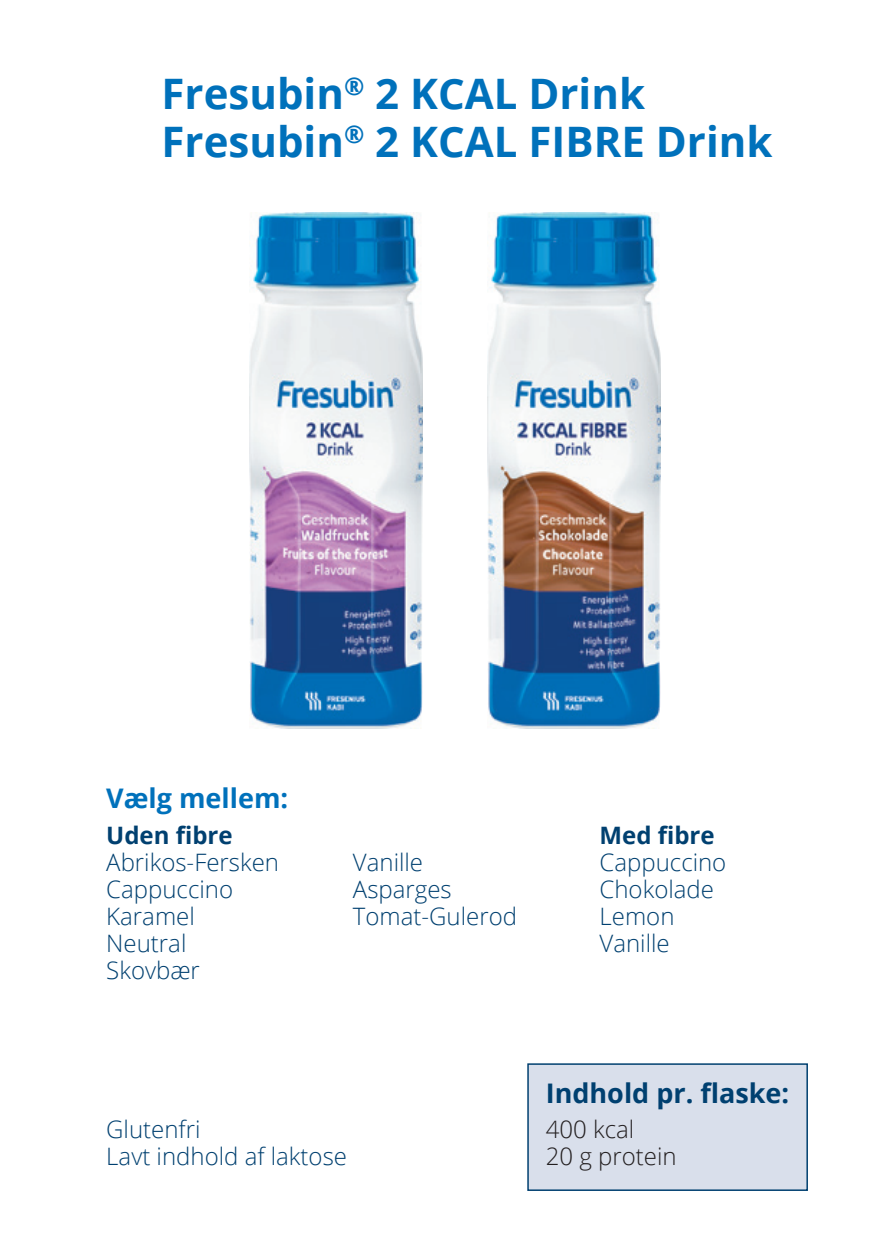
<style>
.page{position:relative;width:893px;height:1259px;background:#fff}
.page>*{position:absolute;margin:0;border:0;box-sizing:border-box;transform-origin:0 0}
.t1{font:700 42px/48px "Open Sans";color:#0071bb}
.t2{font:700 27px "Open Sans";color:#004070}
.t3{font:700 27px "Open Sans";color:#0071bb}
.t4{font:300 24px/27px "Open Sans";color:#004070}
.t5{font:700 24px "Open Sans";color:#004070}
.t6{font:300 24px/27px "Open Sans";color:#231f20}
</style>
<div class="page">
<img style="left:488px;top:213px;width:173px;height:515px">
<img style="left:249px;top:213px;width:173px;height:515px">
<div style="left:528px;top:1064px;width:279px;height:126px;background:#d9dfeb"></div>
<div style="left:527px;top:1063px;width:281px;height:128px;border:2px solid #004070"></div>
<h1 class="t1" style="left:162px;top:68px;width:612px">Fresubin<sup>®</sup> 2 KCAL Drink<br>Fresubin<sup>®</sup> 2 KCAL FIBRE Drink</h1>
<p class="t3" style="left:106px;top:778px;width:183px">Vælg mellem:</p>
<p class="t5" style="left:106px;top:818px;width:128px">Uden fibre</p>
<p class="t4" style="left:106px;top:847px;width:174px">Abrikos-Fersken<br>Cappuccino<br>Karamel<br>Neutral<br>Skovbær</p>
<p class="t4" style="left:353px;top:847px;width:166px">Vanille<br>Asparges<br>Tomat-Gulerod</p>
<p class="t5" style="left:600px;top:818px;width:117px">Med fibre</p>
<p class="t4" style="left:600px;top:847px;width:128px">Cappuccino<br>Chokolade<br>Lemon<br>Vanille</p>
<p class="t4" style="left:106px;top:1115px;width:242px">Glutenfri<br>Lavt indhold af laktose</p>
<p class="t2" style="left:546px;top:1073px;width:245px">Indhold pr. flaske:</p>
<p class="t6" style="left:546px;top:1115px;width:132px">400 kcal<br>20 g protein</p>
</div>
